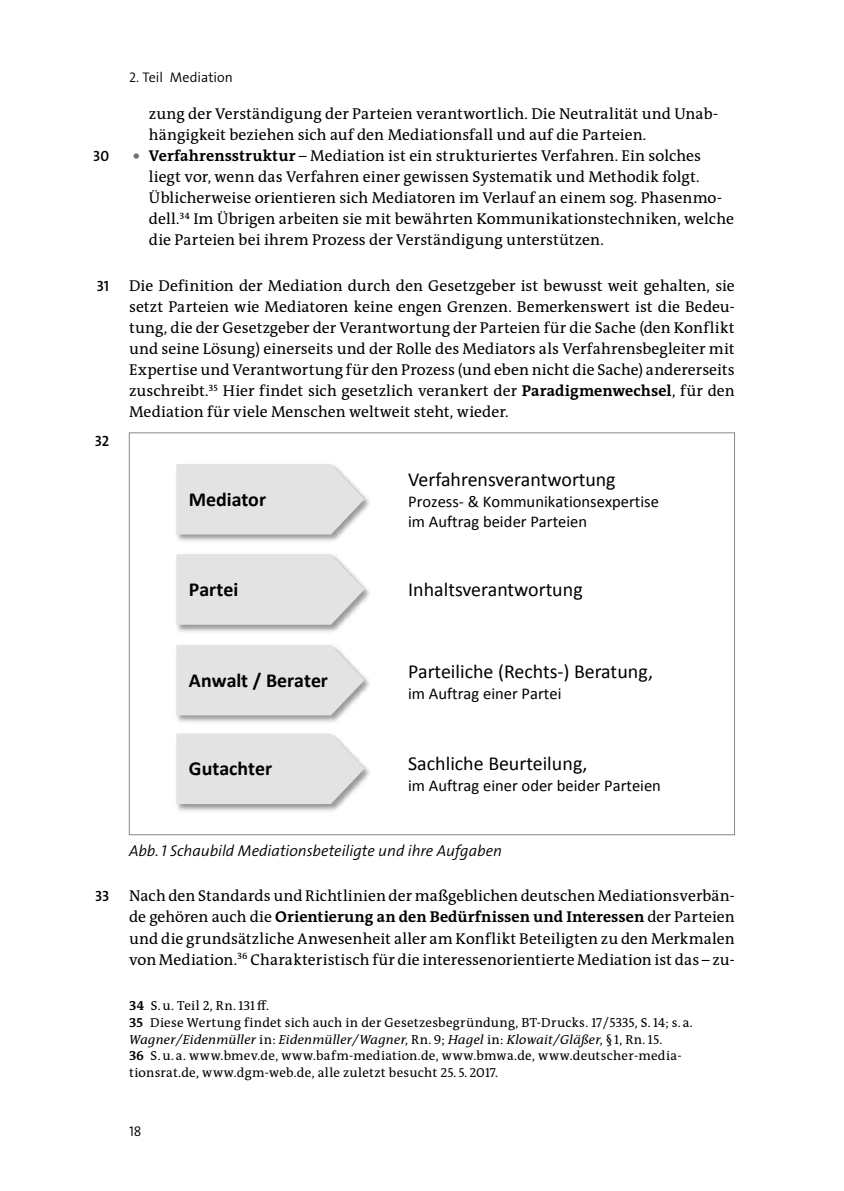
<style>
.page{position:relative;width:844px;height:1191px;background:#fff}
.page>*{position:absolute;margin:0;border:0;box-sizing:border-box;transform-origin:0 0}
.t1{font:19.95px "Calibri";color:#000}
.t2{font:700 19.95px "Calibri";color:#000}
.t3{font:16.45px/20.1px "Calibri";color:#000}
.t4{font:15.75px/21px "The Antiqua B";letter-spacing:.005em;color:#000}
.t5{font:italic 300 15.75px "The Sans Os F";letter-spacing:-.005em;color:#000}
.t6{font:700 14.88px "Calibri";letter-spacing:-.005em;color:#000}
.t7{font:600 14.88px "The Sans Os F";letter-spacing:-.01em;color:#000}
.t8{font:300 14px "The Sans Os F";color:#000}
.t9{font:13.12px/16.6px "The Antiqua B";letter-spacing:.02em;color:#000}
.s1{font-size:23.62px;color:#6e6e6e}
.s2{font-weight:700}
.s3{font-style:italic}
</style>
<div class="page">
<img style="left:178px;top:495px;width:192px;height:46px">
<img style="left:176px;top:534px;width:181px;height:4px">
<svg style="left:176px;top:464px;width:188px;height:70px"></svg>
<div style="left:177px;top:471px;width:170px;height:57px;background:#e3e3e3"></div>
<img style="left:178px;top:585px;width:192px;height:47px">
<img style="left:177px;top:625px;width:180px;height:4px">
<svg style="left:176px;top:554px;width:188px;height:71px"></svg>
<div style="left:177px;top:561px;width:170px;height:57px;background:#e3e3e3"></div>
<img style="left:178px;top:676px;width:192px;height:46px">
<img style="left:176px;top:715px;width:181px;height:4px">
<svg style="left:176px;top:645px;width:188px;height:70px"></svg>
<div style="left:177px;top:651px;width:170px;height:58px;background:#e3e3e3"></div>
<img style="left:178px;top:765px;width:192px;height:46px">
<img style="left:177px;top:804px;width:180px;height:4px">
<svg style="left:176px;top:733px;width:188px;height:71px"></svg>
<div style="left:177px;top:740px;width:170px;height:57px;background:#e3e3e3"></div>
<p class="t7" style="left:93px;top:147px;width:17px">30</p>
<p class="t7" style="left:97px;top:276px;width:14px">31</p>
<p class="t7" style="left:95px;top:431px;width:16px">32</p>
<p class="t8" style="left:129px;top:68px;width:105px">2. Teil Mediation</p>
<p class="t4" style="left:149px;top:104px;width:570px">zung der Verständigung der Parteien verantwortlich. Die Neutralität und Unab&shy;hängigkeit beziehen sich auf den Mediationsfall und auf die Parteien.</p>
<p class="t4" style="left:149px;top:146px;width:586px;text-indent:-17px"><span class="s1">•</span> <span class="s2">Verfahrensstruktur</span> – Mediation ist ein strukturiertes Verfahren. Ein solches liegt vor, wenn das Verfahren einer gewissen Systematik und Methodik folgt.<br>Üblicherweise orientieren sich Mediatoren im Verlauf an einem sog. Phasenmo&shy;dell.<sup>34</sup> Im Übrigen arbeiten sie mit bewährten Kommunikationstechniken, welche die Parteien bei ihrem Prozess der Verständigung unterstützen.</p>
<p class="t4" style="left:129px;top:276px;width:607px;text-align:justify">Die Definition der Mediation durch den Gesetzgeber ist bewusst weit gehalten, sie setzt Parteien wie Mediatoren keine engen Grenzen. Bemerkenswert ist die Bedeu&shy;tung, die der Gesetzgeber der Verantwortung der Parteien für die Sache (den Konflikt und seine Lösung) einerseits und der Rolle des Mediators als Verfahrensbegleiter mit Expertise und Verantwortung für den Prozess (und eben nicht die Sache) andererseits zuschreibt.<sup>35</sup> Hier findet sich gesetzlich verankert der <span class="s2">Paradigmenwechsel</span>, für den Mediation für viele Menschen weltweit steht, wieder.</p>
<p class="t6" style="left:171px;top:399px;width:118px">Abbildung 1, Rn.32</p>
<p class="t2" style="left:189px;top:486px;width:79px">Mediator</p>
<p class="t2" style="left:189px;top:577px;width:51px">Partei</p>
<p class="t1" style="left:408px;top:467px;width:209px">Verfahrensverantwortung</p>
<p class="t3" style="left:408px;top:492px;width:252px">Prozess- &amp; Kommunikationsexpertise im Auftrag beider Parteien</p>
<p class="t1" style="left:408px;top:576px;width:176px">Inhaltsverantwortung</p>
<p class="t2" style="left:189px;top:667px;width:140px">Anwalt / Berater</p>
<p class="t1" style="left:408px;top:659px;width:246px">Parteiliche (Rechts-) Beratung,</p>
<p class="t3" style="left:408px;top:683px;width:155px">im Auftrag einer Partei</p>
<p class="t2" style="left:189px;top:756px;width:85px">Gutachter</p>
<p class="t1" style="left:408px;top:750px;width:181px">Sachliche Beurteilung,</p>
<p class="t3" style="left:408px;top:775px;width:254px">im Auftrag einer oder beider Parteien</p>
<p class="t7" style="left:95px;top:887px;width:16px">33</p>
<p class="t5" style="left:129px;top:840px;width:374px">Abb. 1 Schaubild Mediationsbeteiligte und ihre Aufgaben</p>
<p class="t4" style="left:129px;top:886px;width:607px;text-align:justify">Nach den Standards und Richtlinien der maßgeblichen deutschen Mediationsverbän&shy;de gehören auch die <span class="s2">Orientierung an den Bedürfnissen und Interessen</span> der Parteien und die grundsätzliche Anwesenheit aller am Konflikt Beteiligten zu den Merkmalen von Mediation.<sup>36</sup> Charakteristisch für die interessenorientierte Mediation ist das – zu-</p>
<p class="t9" style="left:129px;top:998px;width:565px"><span class="s2">34</span> S.u. Teil 2, Rn.131ff.<br><span class="s2">35</span> Diese Wertung findet sich auch in der Gesetzesbegründung, BT-Drucks. 17/5335, S. 14; s. a.<br><span class="s3">Wagner/Eidenmüller</span> in: <span class="s3">Eidenmüller/Wagner</span>, Rn. 9; <span class="s3">Hagel</span> in: <span class="s3">Klowait/Gläßer</span>, § 1, Rn. 15.<br><span class="s2">36</span> S.u. a. www.bmev.de, www.bafm-mediation.de, www.bmwa.de, www.deutscher-media&shy;tionsrat.de, www.dgm-web.de, alle zuletzt besucht 25. 5. 2017.</p>
<p class="t2" style="left:212px;top:927px;width:14px">A</p>
<p class="t2" style="left:495px;top:927px;width:13px">B</p>
<p class="t6" style="left:171px;top:1049px;width:129px">Abbildung 3, Rn. 144</p>
<p class="t8" style="left:129px;top:1122px;width:14px">18</p>
</div>
